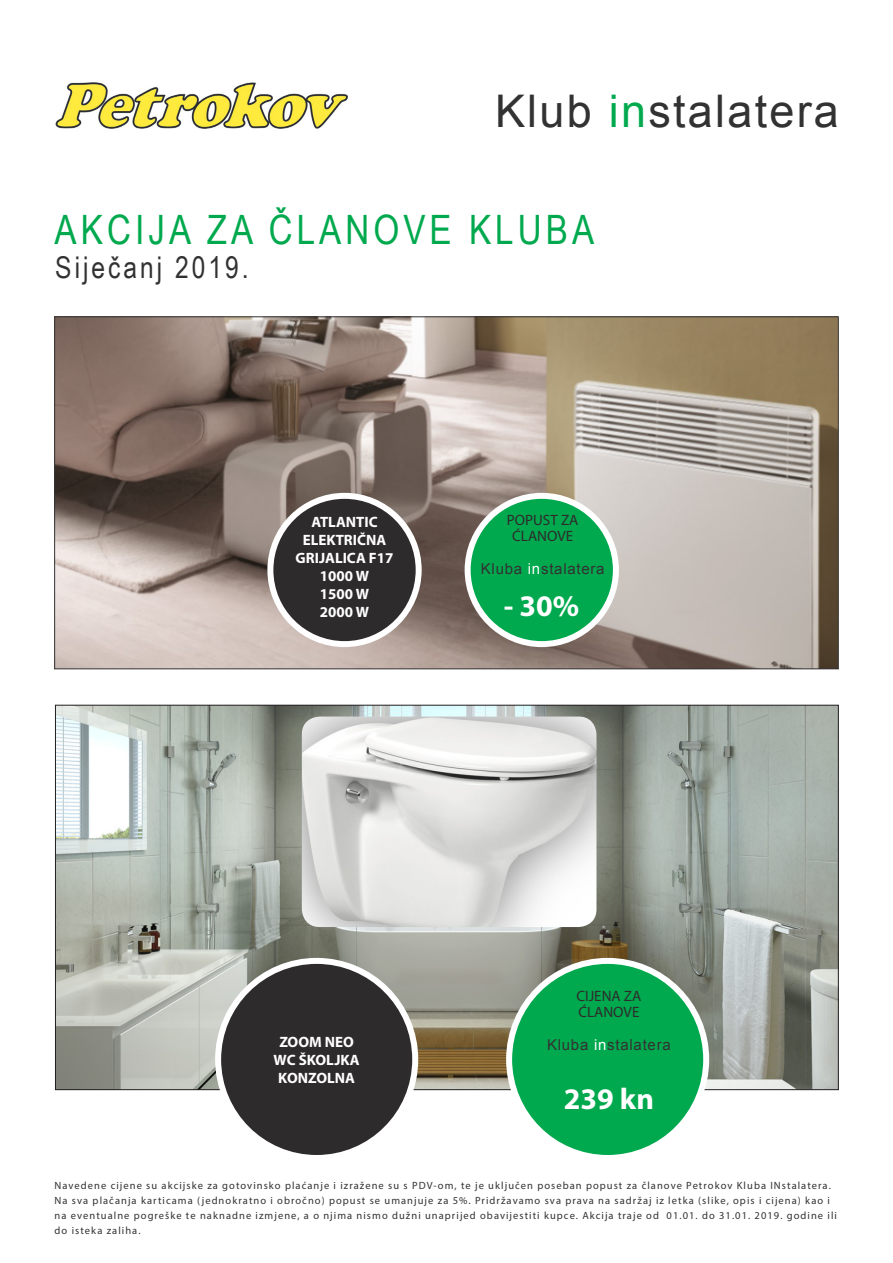
<style>
.page{position:relative;width:893px;height:1263px;background:#fff}
.page>*{position:absolute;margin:0;border:0;box-sizing:border-box;transform-origin:0 0}
.t1{font:45px "Arial";letter-spacing:.05em;color:#333233}
.t2{font:40.5px "Arial Narrow";letter-spacing:.1em;color:#00a94e}
.t3{font:30px "Arial Narrow";letter-spacing:.1em;color:#333233}
.t4{font:700 30px "Myriad Pro";color:#fff}
.t5{font:700 15px/18px "Myriad Pro";color:#fff;text-align:center}
.t6{font:15px "Arial";letter-spacing:.05em;color:#333233}
.t7{font:15px "Myriad Pro";color:#2e2b2c}
.t8{font:10.5px/15px "Myriad Pro";letter-spacing:.1em;color:#333233}
.s1{color:#00a94e}
.s2{color:#fff}
</style>
<div class="page">
<img style="left:55px;top:82px;width:293px;height:47px">
<img style="left:56px;top:319px;width:780px;height:348px">
<img style="left:57px;top:707px;width:779px;height:381px">
<div style="left:218px;top:961px;width:197px;height:197px;background:#2e2b2c;border-radius:50%"></div>
<div style="left:215px;top:958px;width:203px;height:203px;border:6px solid #fff;border-radius:50%"></div>
<div style="left:509px;top:961px;width:197px;height:197px;background:#00a94e;border-radius:50%"></div>
<div style="left:506px;top:958px;width:203px;height:203px;border:6px solid #fff;border-radius:50%"></div>
<div style="left:270px;top:496px;width:149px;height:148px;background:#2e2b2c;border-radius:50%"></div>
<div style="left:267px;top:493px;width:155px;height:154px;border:6px solid #fff;border-radius:50%"></div>
<div style="left:468px;top:496px;width:148px;height:148px;background:#00a94e;border-radius:50%"></div>
<div style="left:465px;top:493px;width:154px;height:154px;border:6px solid #fff;border-radius:50%"></div>
<img style="left:302px;top:716px;width:294px;height:211px">
<p class="t1" style="left:495px;top:82px;width:345px">Klub <span class="s1">in</span>stalatera</p>
<p class="t2" style="left:55px;top:200px;width:541px">AKCIJA ZA ČLANOVE KLUBA</p>
<p class="t3" style="left:55px;top:245px;width:195px">Siječanj 2019.</p>
<p class="t5" style="left:296px;top:513px;width:99px">ATLANTIC<br>ELEKTRIČNA<br>GRIJALICA F17</p>
<p class="t5" style="left:320px;top:567px;width:51px">1000 W</p>
<p class="t5" style="left:320px;top:585px;width:51px">1500 W</p>
<p class="t5" style="left:320px;top:603px;width:51px">2000 W</p>
<p class="t7" style="left:507px;top:511px;width:73px">POPUST ZA</p>
<p class="t7" style="left:512px;top:527px;width:62px">ĆLANOVE</p>
<p class="t6" style="left:481px;top:559px;width:125px">Kluba <span class="s2">in</span>stalatera</p>
<p class="t4" style="left:504px;top:586px;width:77px">- 30%</p>
<p class="t5" style="left:279px;top:1032px;width:76px">ZOOM NEO</p>
<p class="t5" style="left:274px;top:1050px;width:88px">WC ŠKOLJKA<br>KONZOLNA</p>
<p class="t7" style="left:576px;top:986px;width:66px">CIJENA ZA</p>
<p class="t7" style="left:578px;top:1003px;width:62px">ĆLANOVE</p>
<p class="t6" style="left:547px;top:1035px;width:125px">Kluba <span class="s2">in</span>stalatera</p>
<p class="t4" style="left:564px;top:1079px;width:92px">239 kn</p>
<p class="t8" style="left:55px;top:1178px;width:784px">Navedene cijene su akcijske za gotovinsko plaćanje i izražene su s PDV-om, te je uključen poseban popust za članove Petrokov Kluba INstalatera.<br>Na sva plačanja karticama (jednokratno i obročno) popust se umanjuje za 5%. Pridržavamo sva prava na sadržaj iz letka (slike, opis i cijena) kao i na eventualne pogreške te naknadne izmjene, a o njima nismo dužni unaprijed obavijestiti kupce. Akcija traje od 01.01. do 31.01. 2019. godine ili do isteka zaliha.</p>
</div>
